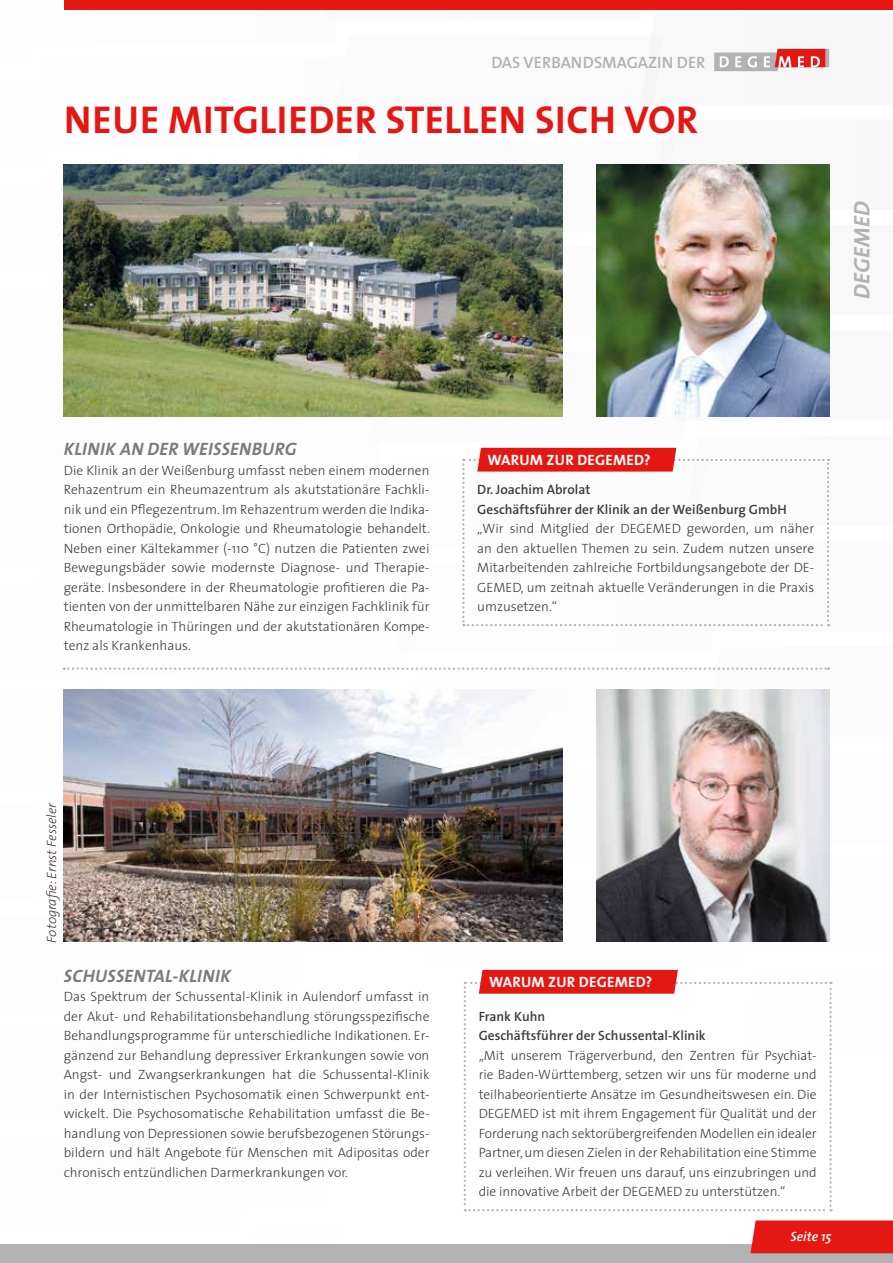
<style>
.page{position:relative;width:893px;height:1263px;background:#fff}
.page>*{position:absolute;margin:0;border:0;box-sizing:border-box;transform-origin:0 0}
.t1{font:700 39px "The Sans";letter-spacing:.015em;color:#e41713}
.t2{font:italic 700 22.5px "The Sans";color:#b3b2b2}
.t3{font:italic 700 18px "The Sans";letter-spacing:.015em;color:#7c7b7b}
.t4{font:600 16.5px "The Sans";color:#b3b2b2}
.t5{font:700 15px "The Sans";letter-spacing:.015em;color:#fff}
.t6{font:300 13.5px/19.5px "The Sans";color:#3c3c3b;text-align:justify}
.t7{font:600 13.5px/19.5px "The Sans";color:#3c3c3b}
.t8{font:italic 300 13.5px "The Sans";color:#3c3c3b}
.t9{font:italic 600 13.5px "The Sans";color:#fff}
</style>
<div class="page">
<img style="left:0;top:0;width:893px;height:1263px">
<p class="t4" style="left:491px;top:49px;width:216px">DAS VERBANDSMAGAZIN DER</p>
<h1 class="t1" style="left:64px;top:88px;width:636px">NEUE MITGLIEDER STELLEN SICH VOR</h1>
<h2 class="t2" style="left:843px;top:299px;width:99px;rotate:-90deg">Degemed</h2>
<h3 class="t3" style="left:64px;top:434px;width:234px">KLINIK AN DER WEISSENBURG</h3>
<p class="t6" style="left:64px;top:460px;width:368px">Die Klinik an der Weißenburg umfasst neben einem modernen Rehazentrum ein Rheumazentrum als akutstationäre Fachkli&shy;nik und ein Pflegezentrum. Im Rehazentrum werden die Indika&shy;tionen Orthopädie, Onkologie und Rheumatologie behandelt.<br>Neben einer Kältekammer (-110 °C) nutzen die Patienten zwei Bewegungsbäder sowie modernste Diagnose- und Therapie&shy;geräte. Insbesondere in der Rheumatologie profitieren die Pa&shy;tienten von der unmittelbaren Nähe zur einzigen Fachklinik für Rheumatologie in Thüringen und der akutstationären Kompe&shy;tenz als Krankenhaus.</p>
<p class="t5" style="left:488px;top:447px;width:165px">WARUM ZUR DEGEMED?</p>
<p class="t7" style="left:477px;top:479px;width:311px">Dr. Joachim Abrolat<br>Geschäftsführer der Klinik an der Weißenburg GmbH</p>
<p class="t6" style="left:477px;top:518px;width:338px">„Wir sind Mitglied der DEGEMED geworden, um näher an den aktuellen Themen zu sein. Zudem nutzen unsere Mitarbeitenden zahlreiche Fortbildungsangebote der DE-GEMED, um zeitnah aktuelle Veränderungen in die Praxis umzusetzen.“</p>
<p class="t8" style="left:40px;top:943px;width:141px;rotate:-90deg">Fotografie: Ernst Fesseler</p>
<h3 class="t3" style="left:64px;top:961px;width:168px">SCHUSSENTAL-KLINIK</h3>
<p class="t6" style="left:64px;top:986px;width:367px">Das Spektrum der Schussental-Klinik in Aulendorf umfasst in der Akut- und Rehabilitationsbehandlung störungsspezifische Behandlungsprogramme für unterschiedliche Indikationen. Er&shy;gänzend zur Behandlung depressiver Erkrankungen sowie von Angst- und Zwangserkrankungen hat die Schussental-Klinik in der Internistischen Psychosomatik einen Schwerpunkt ent&shy;wickelt. Die Psychosomatische Rehabilitation umfasst die Be&shy;handlung von Depressionen sowie berufsbezogenen Störungs&shy;bildern und hält Angebote für Menschen mit Adipositas oder chronisch entzündlichen Darmerkrankungen vor.</p>
<p class="t5" style="left:489px;top:969px;width:165px">WARUM ZUR DEGEMED?</p>
<p class="t7" style="left:479px;top:1006px;width:229px">Frank Kuhn<br>Geschäftsführer der Schussental-Klinik</p>
<p class="t6" style="left:479px;top:1045px;width:339px">„Mit unserem Trägerverbund, den Zentren für Psychiat&shy;rie Baden-Württemberg, setzen wir uns für moderne und teilhabeorientierte Ansätze im Gesundheitswesen ein. Die DEGEMED ist mit ihrem Engagement für Qualität und der Forderung nach sektorübergreifenden Modellen ein idealer Partner, um diesen Zielen in der Rehabilitation eine Stimme zu verleihen. Wir freuen uns darauf, uns einzubringen und die innovative Arbeit der DEGEMED zu unterstützen.“</p>
<p class="t9" style="left:791px;top:1225px;width:43px">Seite 15</p>
</div>
